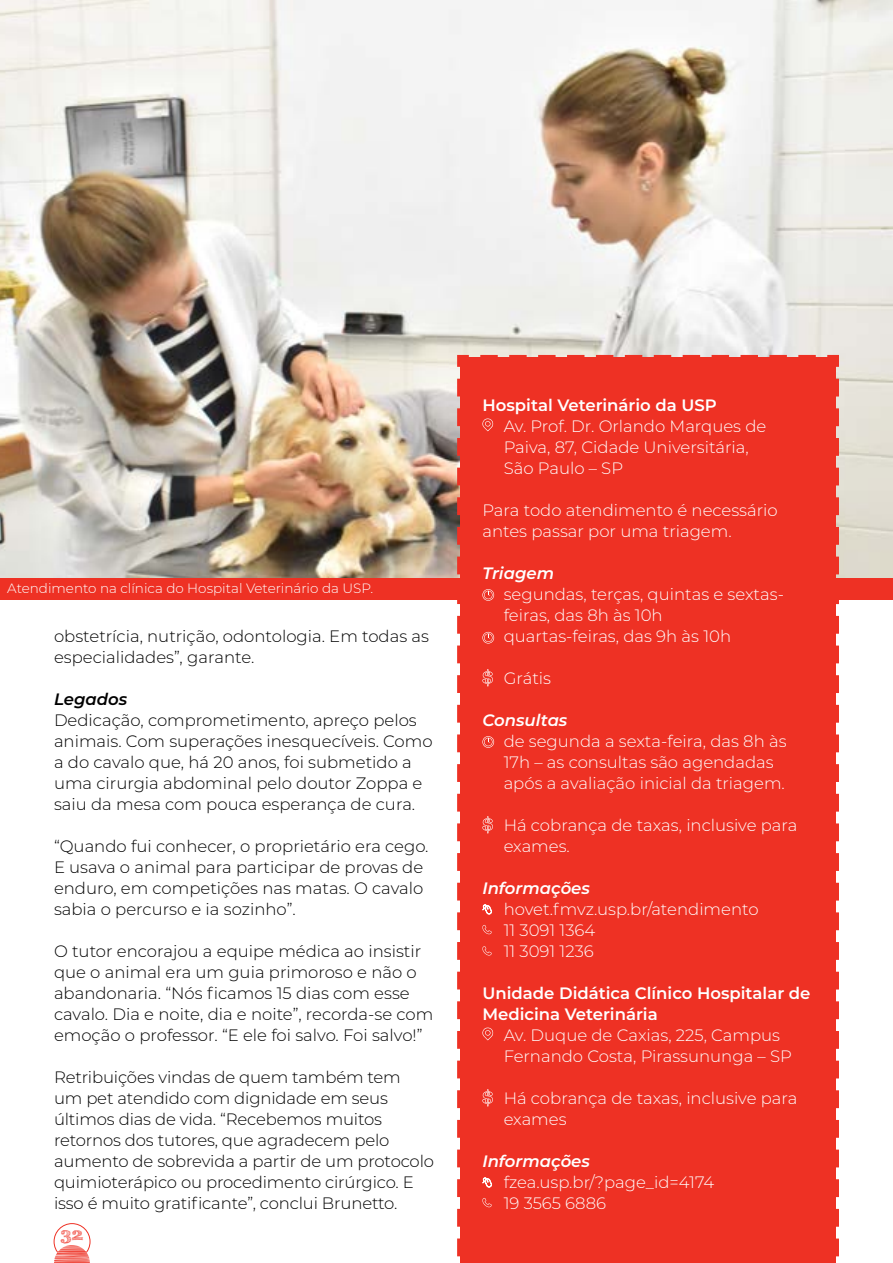
<style>
.page{position:relative;width:893px;height:1263px;background:#fff}
.page>*{position:absolute;margin:0;border:0;box-sizing:border-box;transform-origin:0 0}
.t1{font:700 18px "FFF Tusj";color:#ee3124}
.t2{font:300 16.5px/21px "Montserrat";color:#000}
.t3{font:300 16.5px/21px "Montserrat";color:#fff}
.t4{font:600 16.5px/21px "Montserrat";color:#fff}
.t5{font:italic 600 16.5px "Montserrat";color:#fff}
.t6{font:italic 600 16.5px "Montserrat";color:#000}
.t7{font:300 13.5px "Montserrat";color:#fff}
</style>
<div class="page">
<div style="left:54px;top:1223px;width:36px;height:36px;border:1px solid #ee3124;border-radius:50%"></div>
<svg style="left:54px;top:1245px;width:36px;height:18px"></svg>
<img style="left:0;top:0;width:893px;height:579px">
<div style="left:0;top:579px;width:893px;height:21px;background:#ee3124"></div>
<div style="left:454px;top:352px;width:388px;height:911px;background:#ee3124"></div>
<svg style="left:482px;top:418px;width:11px;height:13px"></svg>
<svg style="left:482px;top:1027px;width:11px;height:13px"></svg>
<svg style="left:482px;top:736px;width:12px;height:12px"></svg>
<svg style="left:482px;top:904px;width:10px;height:10px"></svg>
<svg style="left:482px;top:1177px;width:10px;height:10px"></svg>
<svg style="left:482px;top:589px;width:12px;height:12px"></svg>
<svg style="left:482px;top:1089px;width:11px;height:17px"></svg>
<svg style="left:482px;top:816px;width:11px;height:17px"></svg>
<svg style="left:482px;top:669px;width:11px;height:17px"></svg>
<svg style="left:482px;top:632px;width:12px;height:12px"></svg>
<svg style="left:482px;top:925px;width:10px;height:9px"></svg>
<svg style="left:482px;top:946px;width:10px;height:9px"></svg>
<svg style="left:482px;top:1198px;width:10px;height:9px"></svg>
<p class="t7" style="left:7px;top:579px;width:368px">Atendimento na clínica do Hospital Veterinário da USP.</p>
<p class="t2" style="left:54px;top:625px;width:377px">obstetrícia, nutrição, odontologia. Em todas as especialidades”, garante.</p>
<p class="t6" style="left:54px;top:687px;width:75px">Legados</p>
<p class="t2" style="left:54px;top:709px;width:380px">Dedicação, comprometimento, apreço pelos animais. Com superações inesquecíveis. Como a do cavalo que, há 20 anos, foi submetido a uma cirurgia abdominal pelo doutor Zoppa e saiu da mesa com pouca esperança de cura.</p>
<p class="t2" style="left:54px;top:835px;width:376px">“Quando fui conhecer, o proprietário era cego.<br>E usava o animal para participar de provas de enduro, em competições nas matas. O cavalo sabia o percurso e ia sozinho”.</p>
<p class="t2" style="left:54px;top:940px;width:381px">O tutor encorajou a equipe médica ao insistir que o animal era um guia primoroso e não o abandonaria. “Nós ficamos 15 dias com esse cavalo. Dia e noite, dia e noite”, recorda-se com emoção o professor. “E ele foi salvo. Foi salvo!”</p>
<p class="t2" style="left:54px;top:1066px;width:382px">Retribuições vindas de quem também tem<br>um pet atendido com dignidade em seus últimos dias de vida. “Recebemos muitos retornos dos tutores, que agradecem pelo aumento de sobrevida a partir de um protocolo quimioterápico ou procedimento cirúrgico. E isso é muito gratificante”, conclui Brunetto.</p>
<p class="t1" style="left:61px;top:1223px;width:24px">32</p>
<p class="t4" style="left:482px;top:394px;width:236px">Hospital Veterinário da USP</p>
<p class="t3" style="left:504px;top:415px;width:264px">Av. Prof. Dr. Orlando Marques de<br>Paiva, 87, Cidade Universitária,<br>São Paulo – SP</p>
<p class="t3" style="left:482px;top:499px;width:297px">Para todo atendimento é necessário antes passar por uma triagem.</p>
<p class="t5" style="left:482px;top:561px;width:73px">Triagem</p>
<p class="t3" style="left:504px;top:583px;width:282px">segundas, terças, quintas e sextas&shy;feiras, das 8h às 10h<br>quartas-feiras, das 9h às 10h</p>
<p class="t3" style="left:504px;top:667px;width:49px">Grátis</p>
<p class="t5" style="left:482px;top:708px;width:87px">Consultas</p>
<p class="t3" style="left:504px;top:730px;width:284px">de segunda a sexta-feira, das 8h às<br>17h – as consultas são agendadas após a avaliação inicial da triagem.</p>
<p class="t3" style="left:504px;top:814px;width:295px">Há cobrança de taxas, inclusive para exames.</p>
<p class="t5" style="left:482px;top:876px;width:109px">Informações</p>
<p class="t3" style="left:504px;top:898px;width:256px">hovet.fmvz.usp.br/atendimento<br>11 3091 1364<br>11 3091 1236</p>
<p class="t4" style="left:482px;top:982px;width:330px">Unidade Didática Clínico Hospitalar de<br>Medicina Veterinária</p>
<p class="t3" style="left:504px;top:1024px;width:290px">Av. Duque de Caxias, 225, Campus<br>Fernando Costa, Pirassununga – SP</p>
<p class="t3" style="left:504px;top:1087px;width:295px">Há cobrança de taxas, inclusive para exames</p>
<p class="t5" style="left:482px;top:1149px;width:109px">Informações</p>
<p class="t3" style="left:504px;top:1171px;width:212px">fzea.usp.br/?page_id=4174<br>19 3565 6886</p>
</div>
